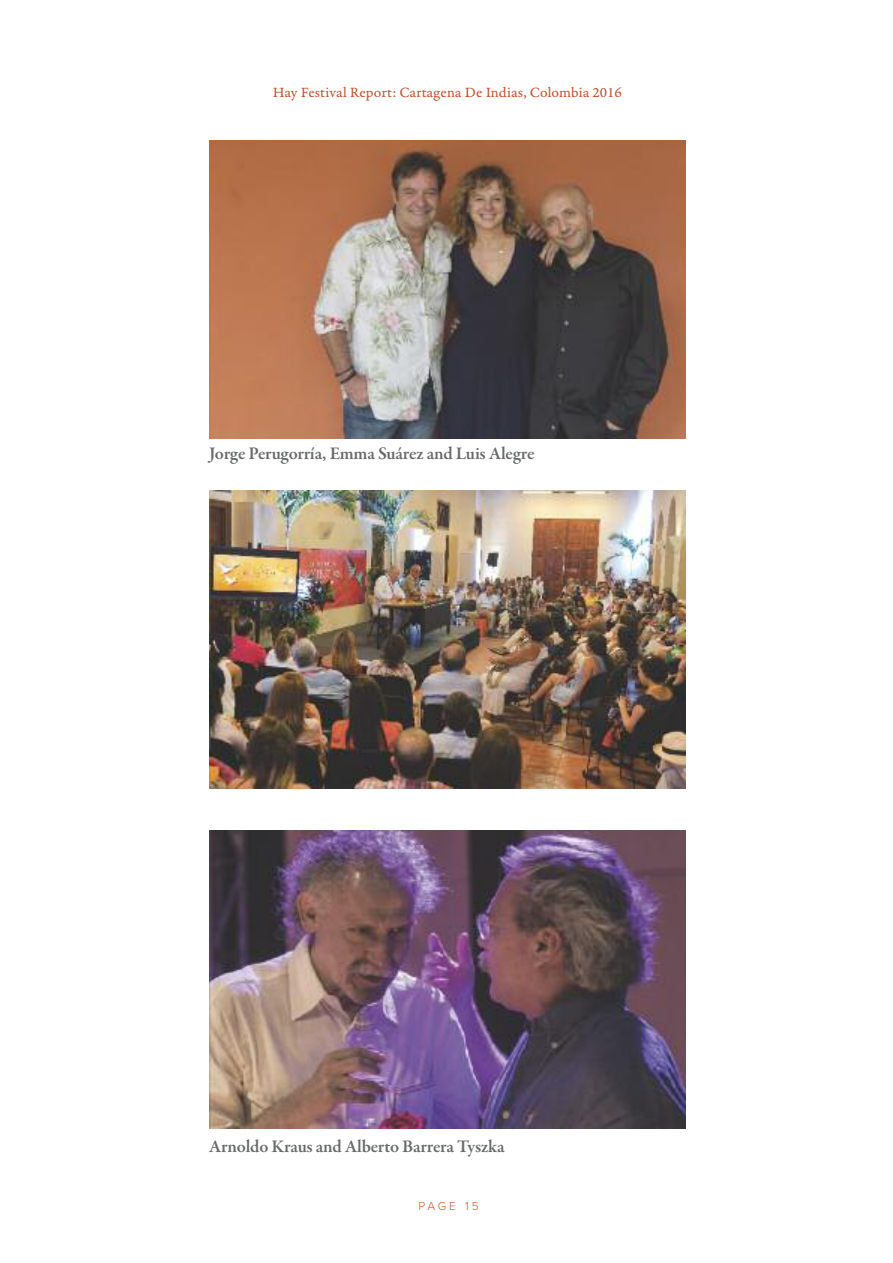
<style>
.page{position:relative;width:893px;height:1263px;background:#fff}
.page>*{position:absolute;margin:0;border:0;box-sizing:border-box;transform-origin:0 0}
.t1{font:600 18px "Garamond Premr Pro";letter-spacing:-.01em;color:#686b6a}
.t2{font:15px "Garamond Premr Pro Capt";color:#c25837}
.t3{font:300 12px "Proxima Nova";letter-spacing:.23em;color:#c25837}
</style>
<div class="page">
<img style="left:209px;top:141px;width:477px;height:297px">
<img style="left:209px;top:831px;width:477px;height:297px">
<img style="left:209px;top:491px;width:477px;height:297px">
<p class="t2" style="left:273px;top:87px;width:351px">Hay Festival Report: Cartagena De Indias, Colombia 2016</p>
<p class="t1" style="left:209px;top:446px;width:327px">Jorge Perugorría, Emma Suárez and Luis Alegre</p>
<p class="t1" style="left:209px;top:1139px;width:297px">Arnoldo Kraus and Alberto Barrera Tyszka</p>
<p class="t3" style="left:419px;top:1202px;width:62px">PAGE 15</p>
</div>
